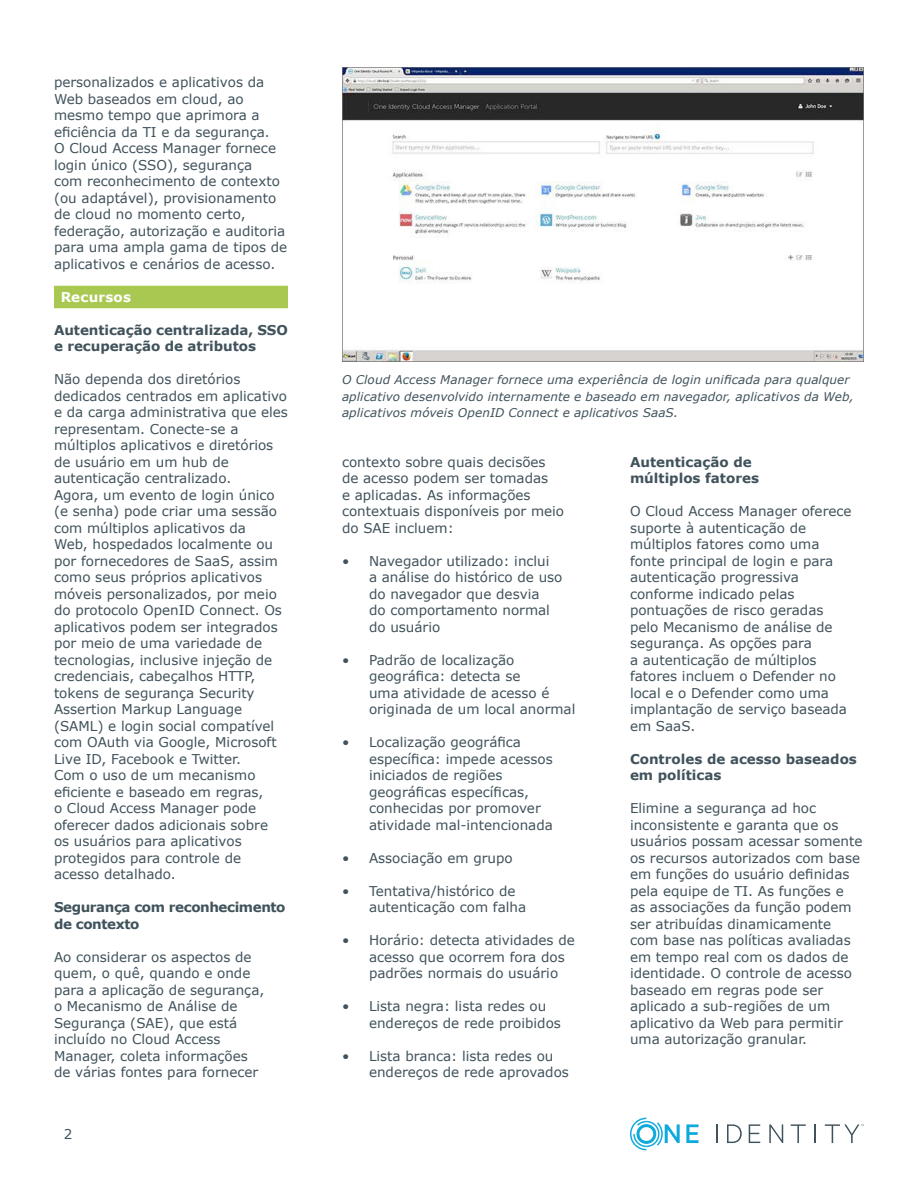
<style>
.page{position:relative;width:918px;height:1188px;background:#fff}
.page>*{position:absolute;margin:0;border:0;box-sizing:border-box;transform-origin:0 0}
.Body_copy{font:13.5px/16.5px "Verdana";color:#40525b}
.Paragraph_Subhead{font:700 13.5px/16.5px "Verdana";letter-spacing:-.005em;color:#40525b}
.Paragraph_Subhead-2{font:700 13.5px/16.5px "Verdana";letter-spacing:-.03em;color:#40525b}
.System_Requirements{font:700 13.5px "Verdana";letter-spacing:.02em;color:#fff}
._18_Image_Caption{font:italic 12px/16.5px "Verdana";letter-spacing:.01em;color:#40525b}
</style>
<div class="page">
<svg style="left:686px;top:1124px;width:13px;height:19px"></svg>
<svg style="left:716px;top:1124px;width:2px;height:19px"></svg>
<svg style="left:727px;top:1124px;width:15px;height:19px"></svg>
<svg style="left:749px;top:1124px;width:11px;height:19px"></svg>
<svg style="left:769px;top:1124px;width:14px;height:19px"></svg>
<svg style="left:791px;top:1124px;width:15px;height:19px"></svg>
<svg style="left:815px;top:1124px;width:1px;height:19px"></svg>
<svg style="left:630px;top:1118px;width:50px;height:32px"></svg>
<svg style="left:825px;top:1124px;width:39px;height:19px"></svg>
<div style="left:54px;top:286px;width:234px;height:22px;background:#a9c851"></div>
<img style="left:342px;top:68px;width:522px;height:293px">
<p class="Body_copy" style="left:54px;top:74px;width:235px">personalizados e aplicativos da<br>Web baseados em cloud, ao mesmo tempo que aprimora a eficiência da TI e da segurança.<br>O Cloud Access Manager fornece login único (SSO), segurança<br>com reconhecimento de contexto (ou adaptável), provisionamento de cloud no momento certo, federação, autorização e auditoria para uma ampla gama de tipos de aplicativos e cenários de acesso.</p>
<p class="System_Requirements" style="left:61px;top:287px;width:72px">Recursos</p>
<p class="Paragraph_Subhead" style="left:54px;top:321px;width:235px">Autenticação centralizada, SSO e recuperação de atributos</p>
<p class="Body_copy" style="left:54px;top:371px;width:236px">Não dependa dos diretórios dedicados centrados em aplicativo e da carga administrativa que eles representam. Conecte-se a múltiplos aplicativos e diretórios de usuário em um hub de autenticação centralizado.<br>Agora, um evento de login único (e senha) pode criar uma sessão com múltiplos aplicativos da<br>Web, hospedados localmente ou por fornecedores de SaaS, assim como seus próprios aplicativos móveis personalizados, por meio do protocolo OpenID Connect. Os aplicativos podem ser integrados por meio de uma variedade de tecnologias, inclusive injeção de credenciais, cabeçalhos HTTP, tokens de segurança Security<br>Assertion Markup Language (SAML) e login social compatível com OAuth via Google, Microsoft<br>Live ID, Facebook e Twitter.<br>Com o uso de um mecanismo eficiente e baseado em regras,<br>o Cloud Access Manager pode oferecer dados adicionais sobre<br>os usuários para aplicativos protegidos para controle de acesso detalhado.</p>
<p class="Paragraph_Subhead-2" style="left:54px;top:899px;width:233px">Segurança com reconhecimento de contexto</p>
<p class="Body_copy" style="left:54px;top:948px;width:212px">Ao considerar os aspectos de quem, o quê, quando e onde para a aplicação de segurança, o Mecanismo de Análise de<br>Segurança (SAE), que está incluído no Cloud Access<br>Manager, coleta informações de várias fontes para fornecer</p>
<p class="Body_copy" style="left:64px;top:1126px;width:10px">2</p>
<p class="_18_Image_Caption" style="left:342px;top:371px;width:513px">O Cloud Access Manager fornece uma experiência de login unificada para qualquer aplicativo desenvolvido internamente e baseado em navegador, aplicativos da Web, aplicativos móveis OpenID Connect e aplicativos SaaS.</p>
<p class="Body_copy" style="left:342px;top:453px;width:224px">contexto sobre quais decisões de acesso podem ser tomadas<br>e aplicadas. As informações contextuais disponíveis por meio do SAE incluem:</p>
<p class="Body_copy" style="left:369px;top:552px;width:195px;text-indent:-27px">• Navegador utilizado: inclui<br>a análise do histórico de uso do navegador que desvia<br>do comportamento normal do usuário</p>
<p class="Body_copy" style="left:369px;top:651px;width:208px;text-indent:-27px">• Padrão de localização geográfica: detecta se<br>uma atividade de acesso é originada de um local anormal</p>
<p class="Body_copy" style="left:369px;top:734px;width:185px;text-indent:-27px">• Localização geográfica específica: impede acessos iniciados de regiões geográficas específicas, conhecidas por promover atividade mal-intencionada</p>
<p class="Body_copy" style="left:342px;top:849px;width:172px">• Associação em grupo</p>
<p class="Body_copy" style="left:369px;top:882px;width:159px;text-indent:-27px">• Tentativa/histórico de autenticação com falha</p>
<p class="Body_copy" style="left:369px;top:932px;width:207px;text-indent:-27px">• Horário: detecta atividades de acesso que ocorrem fora dos padrões normais do usuário</p>
<p class="Body_copy" style="left:369px;top:998px;width:193px;text-indent:-27px">• Lista negra: lista redes ou endereços de rede proibidos</p>
<p class="Body_copy" style="left:369px;top:1047px;width:201px;text-indent:-27px">• Lista branca: lista redes ou endereços de rede aprovados</p>
<p class="Paragraph_Subhead" style="left:630px;top:453px;width:131px">Autenticação de múltiplos fatores</p>
<p class="Body_copy" style="left:630px;top:503px;width:223px">O Cloud Access Manager oferece suporte à autenticação de múltiplos fatores como uma fonte principal de login e para autenticação progressiva conforme indicado pelas pontuações de risco geradas pelo Mecanismo de análise de segurança. As opções para<br>a autenticação de múltiplos fatores incluem o Defender no local e o Defender como uma implantação de serviço baseada em SaaS.</p>
<p class="Paragraph_Subhead" style="left:630px;top:750px;width:229px">Controles de acesso baseados em políticas</p>
<p class="Body_copy" style="left:630px;top:800px;width:234px">Elimine a segurança ad hoc inconsistente e garanta que os usuários possam acessar somente os recursos autorizados com base em funções do usuário definidas pela equipe de TI. As funções e<br>as associações da função podem ser atribuídas dinamicamente com base nas políticas avaliadas em tempo real com os dados de identidade. O controle de acesso baseado em regras pode ser aplicado a sub-regiões de um aplicativo da Web para permitir uma autorização granular.</p>
</div>
